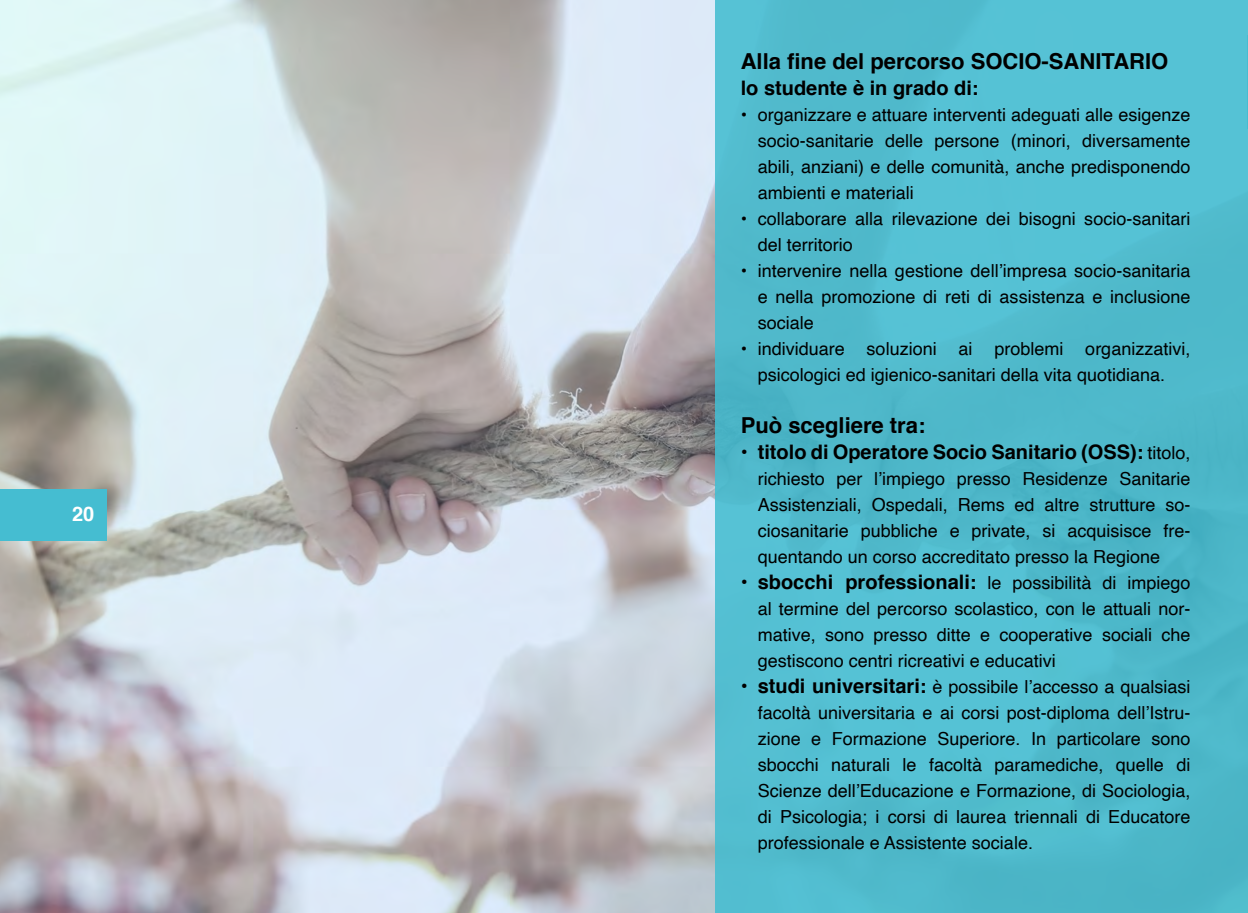
<style>
.page{position:relative;width:1248px;height:913px;background:#fff}
.page>*{position:absolute;margin:0;border:0;box-sizing:border-box;transform-origin:0 0}
.t1{font:700 22px "Helvetica";color:#000}
.t2{font:700 20px "Helvetica";color:#000}
.t3{font:700 20px "Helvetica";color:#fff}
.t4{font:18px/26px "Helvetica";color:#000;text-align:justify}
.s1{font-weight:400;font-size:18px}
.s2{font-weight:700;font-size:20px}
</style>
<div class="page">
<img style="left:0;top:0;width:714px;height:913px">
<div style="left:714px;top:0;width:533px;height:913px;background:#50bacc"></div>
<hr style="left:1247px;top:35px;width:1px;height:93px;background:#45bdd1">
<div style="left:0;top:489px;width:106px;height:51px;background:#45bdd1"></div>
<p class="t3" style="left:72px;top:498px;width:24px">20</p>
<p class="t1" style="left:740px;top:43px;width:429px">Alla fine del percorso SOCIO-SANITARIO</p>
<p class="t2" style="left:740px;top:72px;width:239px">lo studente è in grado di:</p>
<p class="t4" style="left:757px;top:102px;width:434px;text-indent:-17px">• organizzare e attuare interventi adeguati alle esigenze socio-sanitarie delle persone (minori, diversamente abili, anziani) e delle comunità, anche predisponendo ambienti e materiali</p>
<p class="t4" style="left:757px;top:206px;width:434px;text-indent:-17px">• collaborare alla rilevazione dei bisogni socio-sanitari del territorio</p>
<p class="t4" style="left:757px;top:258px;width:434px;text-indent:-17px">• intervenire nella gestione dell’impresa socio-sanitaria e nella promozione di reti di assistenza e inclusione sociale</p>
<p class="t4" style="left:740px;top:336px;width:451px;text-align:center">• individuare soluzioni ai problemi organizzativi, psicologici ed igienico-sanitari della vita quotidiana.</p>
<p class="t1" style="left:740px;top:407px;width:186px">Può scegliere tra:</p>
<p class="t2" style="left:740px;top:436px;width:451px">• titolo di Operatore Socio Sanitario (OSS): <span class="s1">titolo,</span></p>
<p class="t4" style="left:757px;top:466px;width:434px">richiesto per l’impiego presso Residenze Sanitarie Assistenziali, Ospedali, Rems ed altre strutture so&shy;ciosanitarie pubbliche e private, si acquisisce fre&shy;quentando un corso accreditato presso la Regione</p>
<p class="t2" style="left:740px;top:566px;width:451px">• sbocchi professionali: <span class="s1">le possibilità di impiego</span></p>
<p class="t4" style="left:757px;top:596px;width:434px">al termine del percorso scolastico, con le attuali nor&shy;mative, sono presso ditte e cooperative sociali che gestiscono centri ricreativi e educativi</p>
<p class="t4" style="left:757px;top:674px;width:434px;text-indent:-17px"><span class="s2">• studi universitari:</span> è possibile l’accesso a qualsiasi facoltà universitaria e ai corsi post-diploma dell’Istru&shy;zione e Formazione Superiore. In particolare sono sbocchi naturali le facoltà paramediche, quelle di Scienze dell’Educazione e Formazione, di Sociologia, di Psicologia; i corsi di laurea triennali di Educatore professionale e Assistente sociale.</p>
</div>
